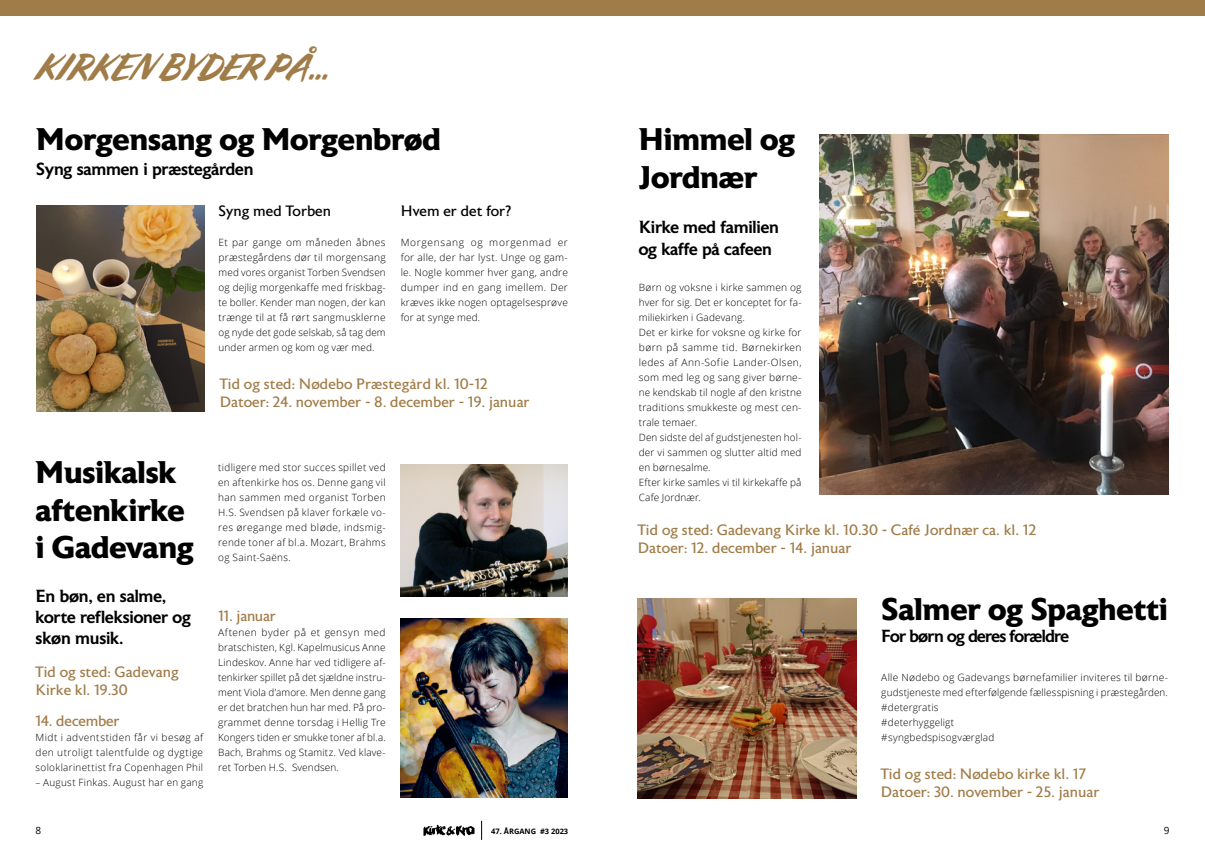
<style>
.page{position:relative;width:1205px;height:851px;background:#fff}
.page>*{position:absolute;margin:0;border:0;box-sizing:border-box;transform-origin:0 0}
.t1{font:37.5px "Cortado";letter-spacing:-.005em;color:#a07c48}
.t2{font:700 31.25px/37.5px "Astoria";letter-spacing:-.01em;color:#000}
.t3{font:500 17.5px/21px "Astoria";letter-spacing:-.015em;color:#000}
.t4{font:500 17.5px "Astoria";letter-spacing:-.045em;color:#000}
.t5{font:15px/18px "Astoria";color:#a07c48}
.t6{font:15px "Astoria";color:#000}
.t7{font:15px "Astoria";letter-spacing:-.02em;color:#a07c48}
.t8{font:300 10px/15px "Open Sans";letter-spacing:.02em;color:#000;text-align:justify}
.t9{font:10px "Open Sans";color:#000}
.t10{font:700 7.5px "Open Sans";color:#000}
</style>
<div class="page">
<div style="left:0;top:0;width:1205px;height:16px;background:#a07c48"></div>
<img style="left:819px;top:135px;width:349px;height:359px">
<img style="left:638px;top:598px;width:219px;height:200px">
<img style="left:36px;top:205px;width:169px;height:206px">
<img style="left:401px;top:464px;width:166px;height:132px">
<img style="left:401px;top:618px;width:166px;height:179px">
<svg style="left:481px;top:820px;width:1px;height:19px"></svg>
<img style="left:423px;top:824px;width:52px;height:12px">
<h1 class="t1" style="left:36px;top:45px;width:297px">KIRKEN BYDER PÅ...</h1>
<h2 class="t2" style="left:36px;top:121px;width:406px">Morgensang og Morgenbrød</h2>
<h3 class="t3" style="left:36px;top:159px;width:219px">Syng sammen i præstegården</h3>
<h3 class="t6" style="left:218px;top:202px;width:114px">Syng med Torben</h3>
<p class="t8" style="left:218px;top:234px;width:169px">Et par gange om måneden åbnes præstegårdens dør til morgensang med vores organist Torben Svendsen og dejlig morgenkaffe med friskbag&shy;te boller. Kender man nogen, der kan trænge til at få rørt sangmusklerne og nyde det gode selskab, så tag dem under armen og kom og vær med.</p>
<h3 class="t6" style="left:401px;top:202px;width:112px">Hvem er det for?</h3>
<p class="t8" style="left:401px;top:234px;width:169px">Morgensang og morgenmad er for alle, der har lyst. Unge og gam&shy;le. Nogle kommer hver gang, andre dumper ind en gang imellem. Der kræves ikke nogen optagelsesprøve for at synge med.</p>
<h3 class="t5" style="left:220px;top:375px;width:311px">Tid og sted: Nødebo Præstegård kl. 10-12<br>Datoer: 24. november - 8. december - 19. januar</h3>
<h2 class="t2" style="left:36px;top:453px;width:160px">Musikalsk aftenkirke i Gadevang</h2>
<h3 class="t3" style="left:36px;top:585px;width:157px">En bøn, en salme, korte refleksioner og skøn musik.</h3>
<h3 class="t5" style="left:36px;top:663px;width:145px">Tid og sted: Gadevang<br>Kirke kl. 19.30</h3>
<h3 class="t5" style="left:36px;top:712px;width:86px">14. december</h3>
<p class="t8" style="left:36px;top:729px;width:169px">Midt i adventstiden får vi besøg af den utroligt talentfulde og dygtige soloklarinettist fra Copenhagen Phil</p>
<p class="t8" style="left:36px;top:774px;width:169px">– August Finkas. August har en gang</p>
<p class="t8" style="left:218px;top:459px;width:169px">tidligere med stor succes spillet ved en aftenkirke hos os. Denne gang vil han sammen med organist Torben H.S. Svendsen på klaver forkæle vo&shy;res øregange med bløde, indsmig&shy;rende toner af bl.a. Mozart, Brahms og Saint-Saëns.</p>
<h3 class="t7" style="left:218px;top:607px;width:59px">11. januar</h3>
<p class="t8" style="left:218px;top:624px;width:169px">Aftenen byder på et gensyn med bratschisten, Kgl. Kapelmusicus Anne Lindeskov. Anne har ved tidligere af&shy;tenkirker spillet på det sjældne instru&shy;ment Viola d’amore. Men denne gang er det bratchen hun har med. På pro&shy;grammet denne torsdag i Hellig Tre Kongers tiden er smukke toner af bl.a.<br>Bach, Brahms og Stamitz. Ved klave&shy;ret Torben H.S. Svendsen.</p>
<h2 class="t2" style="left:639px;top:121px;width:158px">Himmel og<br>Jordnær</h2>
<h3 class="t3" style="left:639px;top:216px;width:142px;line-height:22.5px">Kirke med familien og kaffe på cafeen</h3>
<p class="t8" style="left:639px;top:279px;width:164px;text-align:left">Børn og voksne i kirke sammen og hver for sig. Det er konceptet for fa&shy;miliekirken i Gadevang.<br>Det er kirke for voksne og kirke for børn på samme tid. Børnekirken ledes af Ann-Sofie Lander-Olsen, som med leg og sang giver børne&shy;ne kendskab til nogle af den kristne traditions smukkeste og mest cen&shy;trale temaer.<br>Den sidste del af gudstjenesten hol&shy;der vi sammen og slutter altid med en børnesalme.<br>Efter kirke samles vi til kirkekaffe på<br>Cafe Jordnær.</p>
<h3 class="t5" style="left:638px;top:521px;width:400px">Tid og sted: Gadevang Kirke kl. 10.30 - Café Jordnær ca. kl. 12<br>Datoer: 12. december - 14. januar</h3>
<h2 class="t2" style="left:881px;top:590px;width:288px">Salmer og Spaghetti</h2>
<h3 class="t4" style="left:881px;top:626px;width:189px">For børn og deres forældre</h3>
<p class="t8" style="left:881px;top:669px;width:288px;text-align:left">Alle Nødebo og Gadevangs børnefamilier inviteres til børne&shy;gudstjeneste med efterfølgende fællesspisning i præstegården. #detergratis<br>#deterhyggeligt<br>#syngbedspisogværglad</p>
<h3 class="t5" style="left:881px;top:765px;width:220px">Tid og sted: Nødebo kirke kl. 17<br>Datoer: 30. november - 25. januar</h3>
<p class="t9" style="left:35px;top:823px;width:7px">8</p>
<p class="t10" style="left:491px;top:825px;width:79px">47. ÅRGANG #3 2023</p>
<p class="t9" style="left:1164px;top:823px;width:7px">9</p>
</div>
